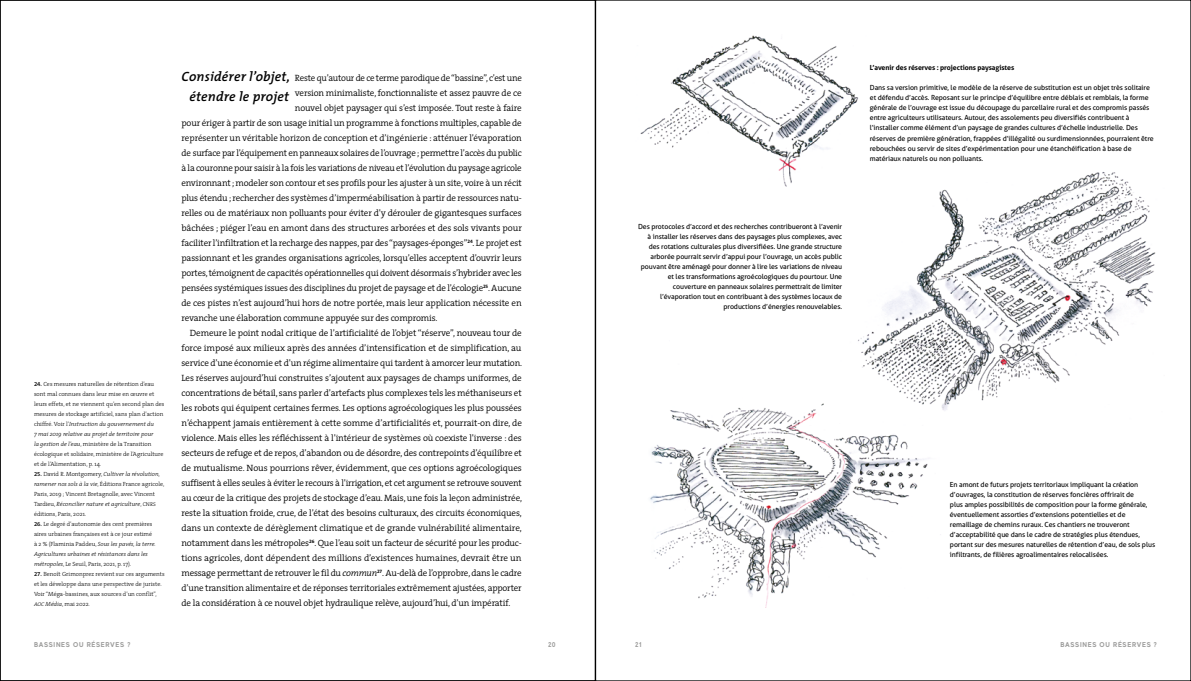
<style>
.page{position:relative;width:1191px;height:681px;background:#fff}
.page>*{position:absolute;margin:0;border:0;box-sizing:border-box;transform-origin:0 0}
.t1{font:italic 600 13.5px/20px "The Mix";letter-spacing:.015em;color:#000;text-align:center}
.t2{font:300 9.1px "The Serif";letter-spacing:-.015em;color:#000}
.t3{font:7px/10px "Aller";letter-spacing:-.01em;color:#000}
.t4{font:700 7px "MADE Evolve Sans";letter-spacing:.1em;color:#9d9d9c}
.t5{font:700 7px "Aller";letter-spacing:-.01em;color:#000}
.t6{font:300 6px/10px "The Serif";color:#000}
.s1{font-family:"The Sans B6";font-weight:600}
.s2{font-style:italic}
.s3{font-size:5.4px}
.s4{font-style:italic;font-size:5.4px}
</style>
<div class="page">
<img style="left:640px;top:35px;width:218px;height:152px">
<img style="left:852px;top:163px;width:304px;height:244px">
<img style="left:650px;top:339px;width:297px;height:268px">
<p class="t6" style="left:34px;top:378px;width:132px"><span class="s1">24.</span> Ces mesures naturelles de rétention d’eau sont mal connues dans leur mise en œuvre et leurs effets, et ne viennent qu’en second plan des mesures de stockage artificiel, sans plan d’action chiffré. Voir l’<span class="s2">Instruction du gouvernement du<br>7 mai 2019 relative au projet de territoire pour<br>la gestion de l’eau</span>, ministère de la Transition écologique et solidaire, ministère de l’Agriculture et de l’Alimentation, p. 14.</p>
<p class="t6" style="left:34px;top:468px;width:132px"><span class="s1">25.</span> David R. Montgomery, <span class="s2">Cultiver la révolution, ramener nos sols à la vie</span>, Éditions France agricole, Paris, 2019 ; Vincent Bretagnolle, avec Vincent Tardieu, <span class="s2">Réconcilier nature et agriculture</span>, <span class="s3">CNRS </span>éditions, Paris, 2021.</p>
<p class="t6" style="left:34px;top:518px;width:123px"><span class="s1">26.</span> Le degré d’autonomie des cent premières aires urbaines françaises est à ce jour estimé à 2 % (Flaminia Paddeu, <span class="s2">Sous les pavés, la terre.<br>Agricultures urbaines et résistances dans les métropoles</span>, Le Seuil, Paris, 2021, p. 17).</p>
<p class="t6" style="left:34px;top:568px;width:132px"><span class="s1">27.</span> Benoît Grimonprez revient sur ces arguments et les développe dans une perspective de juriste.<br>Voir “Méga-bassines, aux sources d’un conflit”, <span class="s4">AOC</span> <span class="s2">Média</span>, mai 2022.</p>
<h1 class="t1" style="left:181px;top:66px;width:110px">Considérer l’objet, étendre le projet</h1>
<p class="t2" style="left:295px;top:70px;width:228px">Reste qu’autour de ce terme parodique de “bassine”, c’est une</p>
<p class="t2" style="left:295px;top:85px;width:228px">version minimaliste, fonctionnaliste et assez pauvre de ce</p>
<p class="t2" style="left:295px;top:100px;width:228px">nouvel objet paysager qui s’est imposée. Tout reste à faire</p>
<p class="t2" style="left:181px;top:115px;width:342px">pour ériger à partir de son usage initial un programme à fonctions multiples, capable de</p>
<p class="t2" style="left:181px;top:130px;width:342px">représenter un véritable horizon de conception et d’ingénierie : atténuer l’évaporation</p>
<p class="t2" style="left:181px;top:145px;width:342px">de surface par l’équipement en panneaux solaires de l’ouvrage ; permettre l’accès du public</p>
<p class="t2" style="left:181px;top:160px;width:342px">à la couronne pour saisir à la fois les variations de niveau et l’évolution du paysage agricole</p>
<p class="t2" style="left:181px;top:175px;width:342px">environnant ; modeler son contour et ses profils pour les ajuster à un site, voire à un récit</p>
<p class="t2" style="left:181px;top:190px;width:342px">plus étendu ; rechercher des systèmes d’imperméabilisation à partir de ressources natu-</p>
<p class="t2" style="left:181px;top:205px;width:342px">relles ou de matériaux non polluants pour éviter d’y dérouler de gigantesques surfaces</p>
<p class="t2" style="left:181px;top:220px;width:342px">bâchées ; piéger l’eau en amont dans des structures arborées et des sols vivants pour</p>
<p class="t2" style="left:181px;top:235px;width:342px">faciliter l’infiltration et la recharge des nappes, par des “paysages-éponges”<sup>24</sup>. Le projet est</p>
<p class="t2" style="left:181px;top:250px;width:342px">passionnant et les grandes organisations agricoles, lorsqu’elles acceptent d’ouvrir leurs</p>
<p class="t2" style="left:181px;top:265px;width:342px">portes, témoignent de capacités opérationnelles qui doivent désormais s’hybrider avec les</p>
<p class="t2" style="left:181px;top:280px;width:342px">pensées systémiques issues des disciplines du projet de paysage et de l’écologie<sup>25</sup>. Aucune</p>
<p class="t2" style="left:181px;top:295px;width:342px">de ces pistes n’est aujourd’hui hors de notre portée, mais leur application nécessite en</p>
<p class="t2" style="left:181px;top:310px;width:257px">revanche une élaboration commune appuyée sur des compromis.</p>
<p class="t2" style="left:190px;top:325px;width:333px">Demeure le point nodal critique de l’artificialité de l’objet “réserve”, nouveau tour de</p>
<p class="t2" style="left:181px;top:340px;width:341px">force imposé aux milieux après des années d’intensification et de simplification, au</p>
<p class="t2" style="left:181px;top:355px;width:342px">service d’une économie et d’un régime alimentaire qui tardent à amorcer leur mutation.</p>
<p class="t2" style="left:181px;top:370px;width:342px">Les réserves aujourd’hui construites s’ajoutent aux paysages de champs uniformes, de</p>
<p class="t2" style="left:181px;top:385px;width:342px">concentrations de bétail, sans parler d’artefacts plus complexes tels les méthaniseurs et</p>
<p class="t2" style="left:181px;top:400px;width:342px">les robots qui équipent certaines fermes. Les options agroécologiques les plus poussées</p>
<p class="t2" style="left:181px;top:415px;width:342px">n’échappent jamais entièrement à cette somme d’artificialités et, pourrait-on dire, de</p>
<p class="t2" style="left:181px;top:430px;width:342px">violence. Mais elles les réfléchissent à l’intérieur de systèmes où coexiste l’inverse : des</p>
<p class="t2" style="left:181px;top:445px;width:342px">secteurs de refuge et de repos, d’abandon ou de désordre, des contrepoints d’équilibre et</p>
<p class="t2" style="left:181px;top:460px;width:342px">de mutualisme. Nous pourrions rêver, évidemment, que ces options agroécologiques</p>
<p class="t2" style="left:181px;top:475px;width:342px">suffisent à elles seules à éviter le recours à l’irrigation, et cet argument se retrouve souvent</p>
<p class="t2" style="left:181px;top:490px;width:342px">au cœur de la critique des projets de stockage d’eau. Mais, une fois la leçon administrée,</p>
<p class="t2" style="left:181px;top:505px;width:342px">reste la situation froide, crue, de l’état des besoins culturaux, des circuits économiques,</p>
<p class="t2" style="left:181px;top:520px;width:342px">dans un contexte de dérèglement climatique et de grande vulnérabilité alimentaire,</p>
<p class="t2" style="left:181px;top:535px;width:342px">notamment dans les métropoles<sup>26</sup>. Que l’eau soit un facteur de sécurité pour les produc-</p>
<p class="t2" style="left:181px;top:550px;width:342px">tions agricoles, dont dépendent des millions d’existences humaines, devrait être un</p>
<p class="t2" style="left:181px;top:565px;width:342px">message permettant de retrouver le fil du <span class="s2">commun</span><sup>27</sup>. Au-delà de l’opprobre, dans le cadre</p>
<p class="t2" style="left:181px;top:580px;width:342px">d’une transition alimentaire et de réponses territoriales extrêmement ajustées, apporter</p>
<p class="t2" style="left:181px;top:595px;width:330px">de la considération à ce nouvel objet hydraulique relève, aujourd’hui, d’un impératif.</p>
<p class="t3" style="left:638px;top:222px;width:205px;text-align:right">Des protocoles d’accord et des recherches contribueront à l’avenir à installer les réserves dans des paysages plus complexes, avec des rotations culturales plus diversifiées. Une grande structure arborée pourrait servir d’appui pour l’ouvrage, un accès public pouvant être aménagé pour donner à lire les variations de niveau et les transformations agroécologiques du pourtour. Une couverture en panneaux solaires permettrait de limiter l’évaporation tout en contribuant à des systèmes locaux de productions d’énergies renouvelables.</p>
<p class="t5" style="left:870px;top:64px;width:146px">L’avenir des réserves : projections paysagistes</p>
<p class="t3" style="left:870px;top:83px;width:285px">Dans sa version primitive, le modèle de la réserve de substitution est un objet très solitaire et défendu d’accès. Reposant sur le principe d’équilibre entre déblais et remblais, la forme générale de l’ouvrage est issue du découpage du parcellaire rural et des compromis passés entre agriculteurs utilisateurs. Autour, des assolements peu diversifiés contribuent à l’installer comme élément d’un paysage de grandes cultures d’échelle industrielle. Des réserves de première génération, frappées d’illégalité ou surdimensionnées, pourraient être rebouchées ou servir de sites d’expérimentation pour une étanchéification à base de matériaux naturels ou non polluants.</p>
<p class="t3" style="left:950px;top:479px;width:207px">En amont de futurs projets territoriaux impliquant la création d’ouvrages, la constitution de réserves foncières offrirait de<br>plus amples possibilités de composition pour la forme générale, éventuellement assorties d’extensions potentielles et de remaillage de chemins ruraux. Ces chantiers ne trouveront d’acceptabilité que dans le cadre de stratégies plus étendues, portant sur des mesures naturelles de rétention d’eau, de sols plus infiltrants, de filières agroalimentaires relocalisées.</p>
<p class="t4" style="left:34px;top:639px;width:98px">BASSINES OU RÉSERVES ?</p>
<p class="t4" style="left:548px;top:639px;width:9px">20</p>
<p class="t4" style="left:635px;top:639px;width:8px">21</p>
<p class="t4" style="left:1060px;top:639px;width:98px">BASSINES OU RÉSERVES ?</p>
</div>
